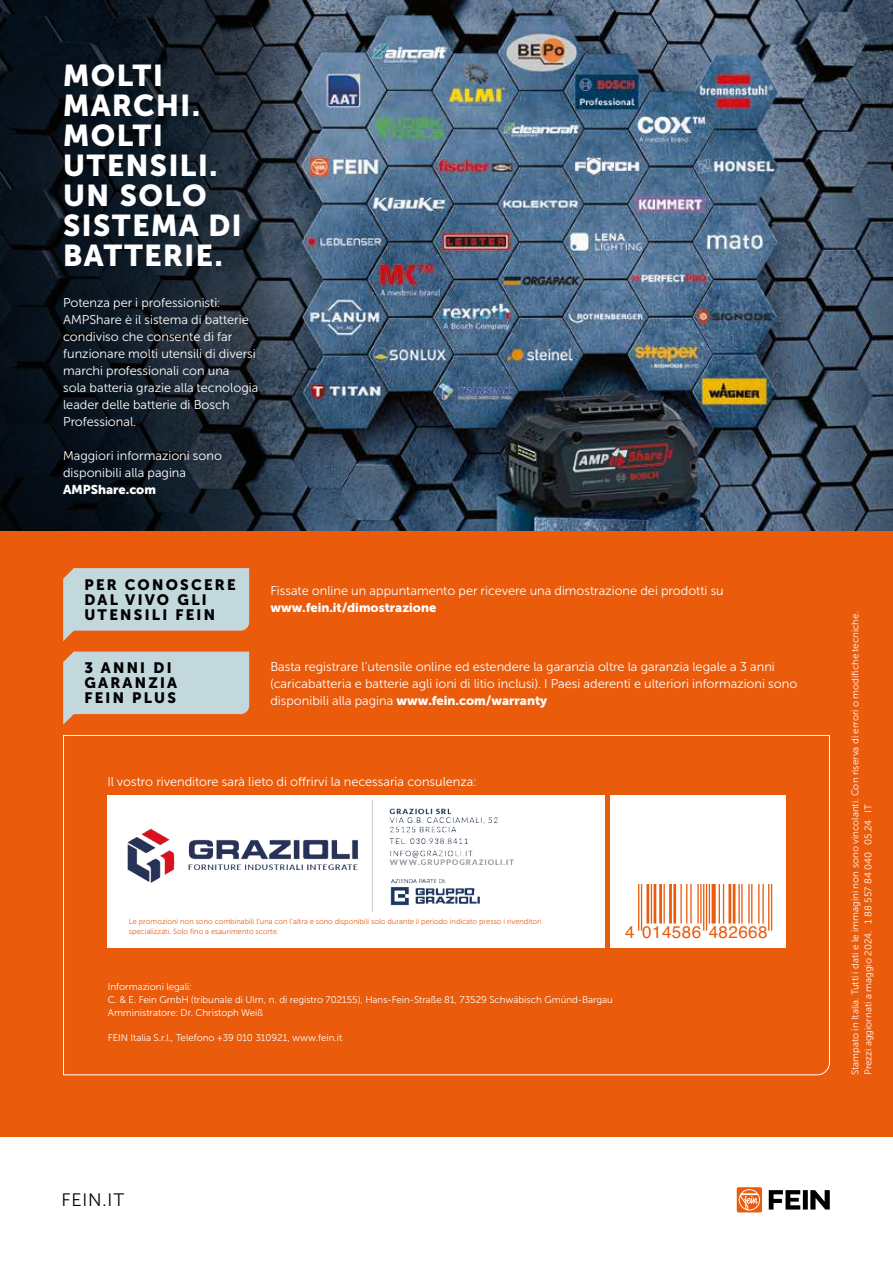
<style>
.page{position:relative;width:893px;height:1263px;background:#fff}
.page>*{position:absolute;margin:0;border:0;box-sizing:border-box;transform-origin:0 0}
.t1{font:700 30px/30px "FEIN Corporate";letter-spacing:.05em;color:#fff}
.t2{font:300 18px "FEIN Corporate";letter-spacing:.05em;color:#000}
.t3{font:16.95px "Helvetica";letter-spacing:.025em;color:#ea5b0b}
.t4{font:700 15px/15px "FEIN Corporate";letter-spacing:.15em;color:#000}
.t5{font:300 12.75px/17px "FEIN Corporate";color:#fff}
.t6{font:700 12.75px "FEIN Corporate";color:#fff}
.t7{font:300 9.75px/12.8px "FEIN Corporate";color:#fff}
.t8{font:300 7.5px/9.8px "FEIN Corporate";color:#ea5b0b}
.s1{font-weight:700}
</style>
<div class="page">
<div style="left:0;top:0;width:893px;height:1137px;background:#ea5b0b"></div>
<div style="left:737px;top:1187px;width:25px;height:25px;background:#ea5b0b;border-radius:2px"></div>
<svg style="left:739px;top:1189px;width:21px;height:21px"></svg>
<svg style="left:769px;top:1190px;width:31px;height:19px"></svg>
<div style="left:803px;top:1190px;width:5px;height:19px;background:#000"></div>
<svg style="left:810px;top:1190px;width:20px;height:19px"></svg>
<svg style="left:63px;top:735px;width:767px;height:340px"></svg>
<div style="left:108px;top:794px;width:497px;height:153px;background:#fff"></div>
<div style="left:610px;top:794px;width:175px;height:153px;background:#fff"></div>
<hr style="left:641px;top:885px;width:1px;height:45px;background:#ea5b0b">
<hr style="left:638px;top:885px;width:1px;height:45px;background:#ea5b0b">
<hr style="left:646px;top:885px;width:3px;height:38px;background:#ea5b0b">
<hr style="left:651px;top:885px;width:1px;height:38px;background:#ea5b0b">
<hr style="left:659px;top:885px;width:3px;height:38px;background:#ea5b0b">
<hr style="left:654px;top:885px;width:2px;height:38px;background:#ea5b0b">
<hr style="left:663px;top:885px;width:2px;height:38px;background:#ea5b0b">
<hr style="left:673px;top:885px;width:3px;height:38px;background:#ea5b0b">
<hr style="left:669px;top:885px;width:3px;height:38px;background:#ea5b0b">
<hr style="left:709px;top:885px;width:1px;height:38px;background:#ea5b0b">
<hr style="left:706px;top:885px;width:1px;height:45px;background:#ea5b0b">
<hr style="left:703px;top:885px;width:1px;height:45px;background:#ea5b0b">
<hr style="left:700px;top:885px;width:2px;height:38px;background:#ea5b0b">
<hr style="left:697px;top:885px;width:2px;height:38px;background:#ea5b0b">
<hr style="left:690px;top:885px;width:2px;height:38px;background:#ea5b0b">
<hr style="left:686px;top:885px;width:1px;height:38px;background:#ea5b0b">
<hr style="left:680px;top:885px;width:2px;height:38px;background:#ea5b0b">
<svg style="left:712px;top:885px;width:4px;height:38px"></svg>
<hr style="left:723px;top:885px;width:1px;height:38px;background:#ea5b0b">
<hr style="left:719px;top:885px;width:1px;height:38px;background:#ea5b0b">
<hr style="left:733px;top:885px;width:2px;height:38px;background:#ea5b0b">
<hr style="left:728px;top:885px;width:3px;height:38px;background:#ea5b0b">
<hr style="left:771px;top:885px;width:1px;height:45px;background:#ea5b0b">
<hr style="left:768px;top:885px;width:1px;height:45px;background:#ea5b0b">
<hr style="left:762px;top:885px;width:2px;height:38px;background:#ea5b0b">
<hr style="left:758px;top:885px;width:1px;height:38px;background:#ea5b0b">
<hr style="left:751px;top:885px;width:1px;height:38px;background:#ea5b0b">
<hr style="left:748px;top:885px;width:2px;height:38px;background:#ea5b0b">
<hr style="left:741px;top:885px;width:1px;height:38px;background:#ea5b0b">
<hr style="left:738px;top:885px;width:2px;height:38px;background:#ea5b0b">
<img style="left:315px;top:0;width:578px;height:531px">
<svg style="left:0;top:0;width:315px;height:531px;background:#18232e"></svg>
<svg style="left:63px;top:652px;width:186px;height:73px;background:#c8c5bd"></svg>
<svg style="left:63px;top:568px;width:186px;height:73px;background:#c8c5be"></svg>
<img style="left:95px;top:782px;width:447px;height:149px">
<h1 class="t1" style="left:63px;top:60px;width:180px">MOLTI<br>MARCHI.<br>MOLTI<br>UTENSILI.<br>UN SOLO<br>SISTEMA DI<br>BATTERIE.</h1>
<p class="t5" style="left:63px;top:294px;width:197px">Potenza per i professionisti:<br>AMPShare è il sistema di batterie condiviso che consente di far funzionare molti utensili di diversi marchi professionali con una<br>sola batteria grazie alla tecnologia leader delle batterie di Bosch<br>Professional.</p>
<p class="t5" style="left:63px;top:447px;width:160px">Maggiori informazioni sono disponibili alla pagina</p>
<p class="t6" style="left:63px;top:482px;width:94px">AMPShare.com</p>
<p class="t4" style="left:84px;top:577px;width:153px">PER CONOSCERE<br>DAL VIVO GLI<br>UTENSILI FEIN</p>
<p class="t4" style="left:84px;top:661px;width:94px">3 ANNI DI<br>GARANZIA<br>FEIN PLUS</p>
<p class="t5" style="left:270px;top:582px;width:455px">Fissate online un appuntamento per ricevere una dimostrazione dei prodotti su</p>
<p class="t6" style="left:270px;top:600px;width:167px">www.fein.it/dimostrazione</p>
<p class="t5" style="left:270px;top:658px;width:528px">Basta registrare l’utensile online ed estendere la garanzia oltre la garanzia legale a 3 anni (caricabatteria e batterie agli ioni di litio inclusi). I Paesi aderenti e ulteriori informazioni sono disponibili alla pagina <span class="s1">www.fein.com/warranty</span></p>
<p class="t5" style="left:108px;top:773px;width:370px">Il vostro rivenditore sarà lieto di offrirvi la necessaria consulenza:</p>
<p class="t8" style="left:129px;top:917px;width:414px">Le promozioni non sono combinabili l’una con l’altra e sono disponibili solo durante il periodo indicato presso i rivenditori specializzati. Solo fino a esaurimento scorte.</p>
<h3 class="t3" style="left:625px;top:919px;width:144px">4 014586 482668</h3>
<p class="t7" style="left:108px;top:980px;width:507px">Informazioni legali:<br>C. &amp; E. Fein GmbH (tribunale di Ulm, n. di registro 702155), Hans-Fein-Straße 81, 73529 Schwäbisch Gmünd-Bargau<br>Amministratore: Dr. Christoph Weiß</p>
<p class="t7" style="left:108px;top:1031px;width:236px">FEIN Italia S.r.l., Telefono +39 010 310921, www.fein.it</p>
<h2 class="t2" style="left:61px;top:1190px;width:64px">FEIN.IT</h2>
<p class="t7" style="left:849px;top:1075px;width:466px;rotate:-90deg">Stampato in Italia. Tutti i dati e le immagini non sono vincolanti. Con riserva di errori o modifiche tecniche.<br>Prezzi aggiornati a maggio 2024. 1 88 557 84 040 05.24 IT</p>
</div>
